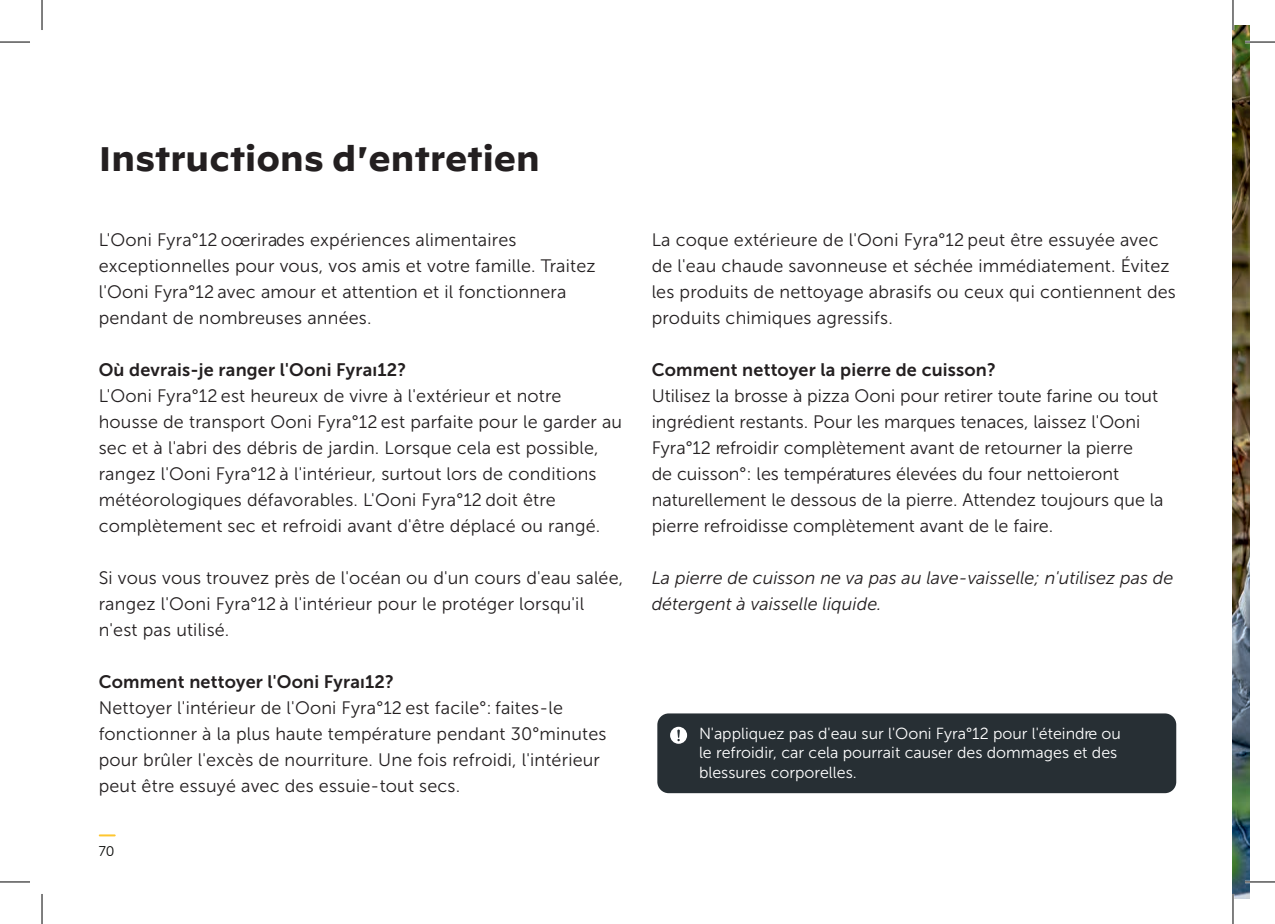
<style>
.page{position:relative;width:1275px;height:924px;background:#fff}
.page>*{position:absolute;margin:0;border:0;box-sizing:border-box;transform-origin:0 0}
.t1{font:700 34px "Decimal";color:#231f20}
.t2{font:18px/26px "Museo Sans 300";letter-spacing:.01em;color:#231f20}
.t3{font:18px "Museo Sans 700";letter-spacing:.01em;color:#231f20}
.t4{font:italic 18px/26px "Museo Sans 300";color:#231f20}
.t5{font:16px/19.2px "Museo Sans 300";color:#fff}
.t6{font:14px "Museo Sans Rounded 300";color:#040503}
</style>
<div class="page">
<img style="left:1233px;top:25px;width:17px;height:873px">
<svg style="left:100px;top:834px;width:15px;height:2px"></svg>
<div style="left:657px;top:713px;width:519px;height:79px;background:#272f34;border-radius:11px"></div>
<svg style="left:670px;top:726px;width:17px;height:17px"></svg>
<hr style="left:1245px;top:41px;width:30px;height:2px;background:#fff">
<hr style="left:1245px;top:880px;width:30px;height:2px;background:#fff">
<hr style="left:1231px;top:0;width:3px;height:30px;background:#fff">
<hr style="left:1231px;top:893px;width:3px;height:30px;background:#fff">
<hr style="left:0;top:42px;width:30px;height:1px;background:#000">
<hr style="left:1245px;top:42px;width:30px;height:1px;background:#000">
<hr style="left:0;top:881px;width:30px;height:1px;background:#000">
<hr style="left:1245px;top:881px;width:30px;height:1px;background:#000">
<hr style="left:42px;top:0;width:1px;height:30px;background:#000">
<hr style="left:42px;top:893px;width:1px;height:30px;background:#000">
<hr style="left:1232px;top:0;width:1px;height:30px;background:#000">
<hr style="left:1232px;top:893px;width:1px;height:30px;background:#000">
<h1 class="t1" style="left:99px;top:140px;width:443px">Instructions d'entretien</h1>
<p class="t2" style="left:99px;top:226px;width:498px">L'Ooni Fyra°12 oœrira des expériences alimentaires exceptionnelles pour vous, vos amis et votre famille. Traitez l'Ooni Fyra°12 avec amour et attention et il fonctionnera pendant de nombreuses années.</p>
<p class="t3" style="left:99px;top:359px;width:309px">Où devrais-je ranger l'Ooni Fyraı12?</p>
<p class="t2" style="left:99px;top:382px;width:525px">L'Ooni Fyra°12 est heureux de vivre à l'extérieur et notre housse de transport Ooni Fyra°12 est parfaite pour le garder au sec et à l'abri des débris de jardin. Lorsque cela est possible, rangez l'Ooni Fyra°12 à l'intérieur, surtout lors de conditions météorologiques défavorables. L'Ooni Fyra°12 doit être complètement sec et refroidi avant d'être déplacé ou rangé.</p>
<p class="t2" style="left:99px;top:564px;width:526px">Si vous vous trouvez près de l'océan ou d'un cours d'eau salée, rangez l'Ooni Fyra°12 à l'intérieur pour le protéger lorsqu'il n'est pas utilisé.</p>
<p class="t3" style="left:99px;top:671px;width:297px">Comment nettoyer l'Ooni Fyraı12?</p>
<p class="t2" style="left:99px;top:694px;width:509px">Nettoyer l'intérieur de l'Ooni Fyra°12 est facile°: faites-le fonctionner à la plus haute température pendant 30°minutes pour brûler l'excès de nourriture. Une fois refroidi, l'intérieur peut être essuyé avec des essuie-tout secs.</p>
<p class="t6" style="left:99px;top:843px;width:17px">70</p>
<p class="t2" style="left:651px;top:226px;width:526px">La coque extérieure de l'Ooni Fyra°12 peut être essuyée avec de l'eau chaude savonneuse et séchée immédiatement. Évitez les produits de nettoyage abrasifs ou ceux qui contiennent des produits chimiques agressifs.</p>
<p class="t3" style="left:651px;top:359px;width:346px">Comment nettoyer la pierre de cuisson?</p>
<p class="t2" style="left:651px;top:382px;width:513px">Utilisez la brosse à pizza Ooni pour retirer toute farine ou tout ingrédient restants. Pour les marques tenaces, laissez l'Ooni Fyra°12 refroidir complètement avant de retourner la pierre<br>de cuisson°: les températures élevées du four nettoieront naturellement le dessous de la pierre. Attendez toujours que la pierre refroidisse complètement avant de le faire.</p>
<p class="t4" style="left:651px;top:564px;width:523px">La pierre de cuisson ne va pas au lave-vaisselle; n'utilisez pas de détergent à vaisselle liquide.</p>
<p class="t5" style="left:699px;top:723px;width:423px">N'appliquez pas d'eau sur l'Ooni Fyra°12 pour l'éteindre ou le refroidir, car cela pourrait causer des dommages et des blessures corporelles.</p>
</div>
